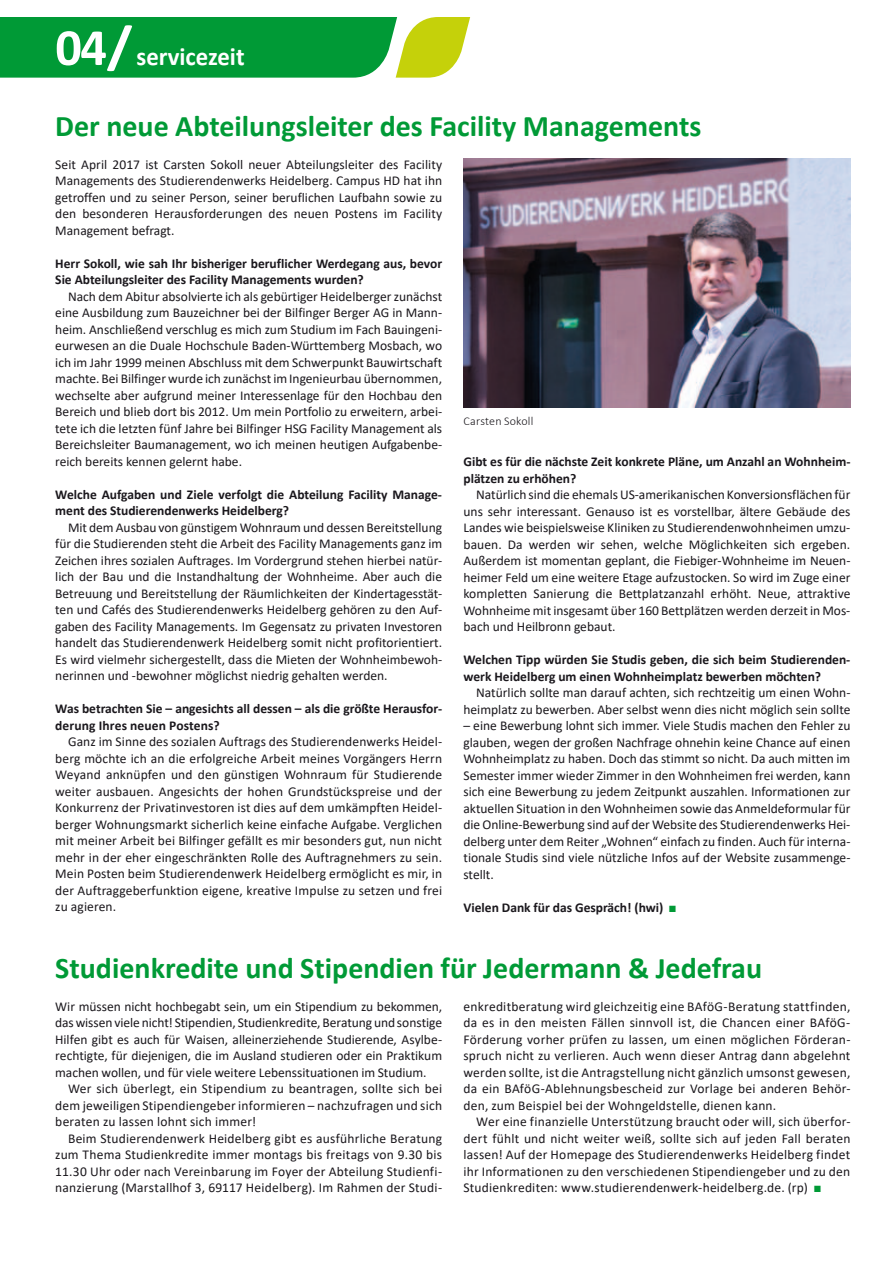
<style>
.page{position:relative;width:893px;height:1263px;background:#fff}
.page>*{position:absolute;margin:0;border:0;box-sizing:border-box;transform-origin:0 0}
.t1{font:700 30px "Calibri";color:#009a36}
.t2{font:700 25.5px "Calibri";color:#fff}
.t3{font:13.5px/16.5px "Calibri";color:#1a171c;text-align:justify}
.t4{font:700 13.5px/16.5px "Calibri";color:#1a171c}
.t5{font:300 12px "Calibri";letter-spacing:.015em;color:#1a171c}
.s1{font-size:52.5px}
</style>
<div class="page">
<svg style="left:0;top:17px;width:470px;height:61px;background:#27a73e"></svg>
<img style="left:463px;top:159px;width:387px;height:248px">
<h2 class="t2" style="left:55px;top:38px;width:191px"><span class="s1">04/</span>servicezeit</h2>
<h1 class="t1" style="left:55px;top:105px;width:648px">Der neue Abteilungsleiter des Facility Managements</h1>
<p class="t3" style="left:55px;top:156px;width:388px">Seit April 2017 ist Carsten Sokoll neuer Abteilungsleiter des Facility Managements des Studierendenwerks Heidelberg. Campus HD hat ihn getroffen und zu seiner Person, seiner beruflichen Laufbahn sowie zu den besonderen Herausforderungen des neuen Postens im Facility Management befragt.</p>
<p class="t4" style="left:55px;top:255px;width:388px">Herr Sokoll, wie sah Ihr bisheriger beruflicher Werdegang aus, bevor<br>Sie Abteilungsleiter des Facility Managements wurden?</p>
<p class="t3" style="left:55px;top:288px;width:388px;text-indent:13px">Nach dem Abitur absolvierte ich als gebürtiger Heidelberger zunächst eine Ausbildung zum Bauzeichner bei der Bilfinger Berger AG in Mann&shy;heim. Anschließend verschlug es mich zum Studium im Fach Bauingeni&shy;eurwesen an die Duale Hochschule Baden-Württemberg Mosbach, wo ich im Jahr 1999 meinen Abschluss mit dem Schwerpunkt Bauwirtschaft machte. Bei Bilfinger wurde ich zunächst im Ingenieurbau übernommen, wechselte aber aufgrund meiner Interessenlage für den Hochbau den Bereich und blieb dort bis 2012. Um mein Portfolio zu erweitern, arbei&shy;tete ich die letzten fünf Jahre bei Bilfinger HSG Facility Management als Bereichsleiter Baumanagement, wo ich meinen heutigen Aufgabenbe&shy;reich bereits kennen gelernt habe.</p>
<p class="t4" style="left:55px;top:486px;width:388px">Welche Aufgaben und Ziele verfolgt die Abteilung Facility Manage&shy;ment des Studierendenwerks Heidelberg?</p>
<p class="t3" style="left:55px;top:519px;width:388px;text-indent:13px">Mit dem Ausbau von günstigem Wohnraum und dessen Bereitstellung für die Studierenden steht die Arbeit des Facility Managements ganz im Zeichen ihres sozialen Auftrages. Im Vordergrund stehen hierbei natür&shy;lich der Bau und die Instandhaltung der Wohnheime. Aber auch die Betreuung und Bereitstellung der Räumlichkeiten der Kindertagesstät&shy;ten und Cafés des Studierendenwerks Heidelberg gehören zu den Auf&shy;gaben des Facility Managements. Im Gegensatz zu privaten Investoren handelt das Studierendenwerk Heidelberg somit nicht profitorientiert.<br>Es wird vielmehr sichergestellt, dass die Mieten der Wohnheimbewoh&shy;nerinnen und -bewohner möglichst niedrig gehalten werden.</p>
<p class="t4" style="left:55px;top:700px;width:388px">Was betrachten Sie – angesichts all dessen – als die größte Herausfor&shy;derung Ihres neuen Postens?</p>
<p class="t3" style="left:55px;top:733px;width:388px;text-indent:13px">Ganz im Sinne des sozialen Auftrags des Studierendenwerks Heidel&shy;berg möchte ich an die erfolgreiche Arbeit meines Vorgängers Herrn Weyand anknüpfen und den günstigen Wohnraum für Studierende weiter ausbauen. Angesichts der hohen Grundstückspreise und der Konkurrenz der Privatinvestoren ist dies auf dem umkämpften Heidel&shy;berger Wohnungsmarkt sicherlich keine einfache Aufgabe. Verglichen mit meiner Arbeit bei Bilfinger gefällt es mir besonders gut, nun nicht mehr in der eher eingeschränkten Rolle des Auftragnehmers zu sein.<br>Mein Posten beim Studierendenwerk Heidelberg ermöglicht es mir, in der Auftraggeberfunktion eigene, kreative Impulse zu setzen und frei zu agieren.</p>
<p class="t5" style="left:463px;top:414px;width:71px">Carsten Sokoll</p>
<p class="t4" style="left:463px;top:453px;width:388px">Gibt es für die nächste Zeit konkrete Pläne, um Anzahl an Wohnheim&shy;plätzen zu erhöhen?</p>
<p class="t3" style="left:463px;top:486px;width:388px;text-indent:13px">Natürlich sind die ehemals US-amerikanischen Konversionsflächen für uns sehr interessant. Genauso ist es vorstellbar, ältere Gebäude des Landes wie beispielsweise Kliniken zu Studierendenwohnheimen umzu&shy;bauen. Da werden wir sehen, welche Möglichkeiten sich ergeben.<br>Außerdem ist momentan geplant, die Fiebiger-Wohnheime im Neuen&shy;heimer Feld um eine weitere Etage aufzustocken. So wird im Zuge einer kompletten Sanierung die Bettplatzanzahl erhöht. Neue, attraktive Wohnheime mit insgesamt über 160 Bettplätzen werden derzeit in Mos&shy;bach und Heilbronn gebaut.</p>
<p class="t4" style="left:463px;top:651px;width:388px">Welchen Tipp würden Sie Studis geben, die sich beim Studierenden&shy;werk Heidelberg um einen Wohnheimplatz bewerben möchten?</p>
<p class="t3" style="left:463px;top:684px;width:388px;text-align:right">Natürlich sollte man darauf achten, sich rechtzeitig um einen Wohn&shy;heimplatz zu bewerben. Aber selbst wenn dies nicht möglich sein sollte</p>
<p class="t3" style="left:463px;top:717px;width:388px">– eine Bewerbung lohnt sich immer. Viele Studis machen den Fehler zu glauben, wegen der großen Nachfrage ohnehin keine Chance auf einen Wohnheimplatz zu haben. Doch das stimmt so nicht. Da auch mitten im Semester immer wieder Zimmer in den Wohnheimen frei werden, kann sich eine Bewerbung zu jedem Zeitpunkt auszahlen. Informationen zur aktuellen Situation in den Wohnheimen sowie das Anmeldeformular für die Online-Bewerbung sind auf der Website des Studierendenwerks Hei&shy;delberg unter dem Reiter „Wohnen“ einfach zu finden. Auch für interna&shy;tionale Studis sind viele nützliche Infos auf der Website zusammenge&shy;stellt.</p>
<p class="t4" style="left:463px;top:899px;width:201px">Vielen Dank für das Gespräch! (hwi)</p>
<h1 class="t1" style="left:55px;top:947px;width:708px">Studienkredite und Stipendien für Jedermann &amp; Jedefrau</h1>
<p class="t3" style="left:55px;top:997px;width:388px">Wir müssen nicht hochbegabt sein, um ein Stipendium zu bekommen, das wissen viele nicht! Stipendien, Studienkredite, Beratung und sonstige Hilfen gibt es auch für Waisen, alleinerziehende Studierende, Asylbe&shy;rechtigte, für diejenigen, die im Ausland studieren oder ein Praktikum machen wollen, und für viele weitere Lebenssituationen im Studium.</p>
<p class="t3" style="left:55px;top:1080px;width:388px;text-indent:13px">Wer sich überlegt, ein Stipendium zu beantragen, sollte sich bei dem jeweiligen Stipendiengeber informieren – nachzufragen und sich beraten zu lassen lohnt sich immer!</p>
<p class="t3" style="left:55px;top:1129px;width:388px;text-indent:13px">Beim Studierendenwerk Heidelberg gibt es ausführliche Beratung zum Thema Studienkredite immer montags bis freitags von 9.30 bis 11.30 Uhr oder nach Vereinbarung im Foyer der Abteilung Studienfi&shy;nanzierung (Marstallhof 3, 69117 Heidelberg). Im Rahmen der Studi-</p>
<p class="t3" style="left:463px;top:997px;width:388px">enkreditberatung wird gleichzeitig eine BAföG-Beratung stattfinden, da es in den meisten Fällen sinnvoll ist, die Chancen einer BAföG-Förderung vorher prüfen zu lassen, um einen möglichen Förderan&shy;spruch nicht zu verlieren. Auch wenn dieser Antrag dann abgelehnt werden sollte, ist die Antragstellung nicht gänzlich umsonst gewesen, da ein BAföG-Ablehnungsbescheid zur Vorlage bei anderen Behör&shy;den, zum Beispiel bei der Wohngeldstelle, dienen kann.</p>
<p class="t3" style="left:463px;top:1113px;width:388px;text-indent:13px">Wer eine finanzielle Unterstützung braucht oder will, sich überfor&shy;dert fühlt und nicht weiter weiß, sollte sich auf jeden Fall beraten lassen! Auf der Homepage des Studierendenwerks Heidelberg findet ihr Informationen zu den verschiedenen Stipendiengeber und zu den Studienkrediten: www.studierendenwerk-heidelberg.de. (rp)</p>
</div>
